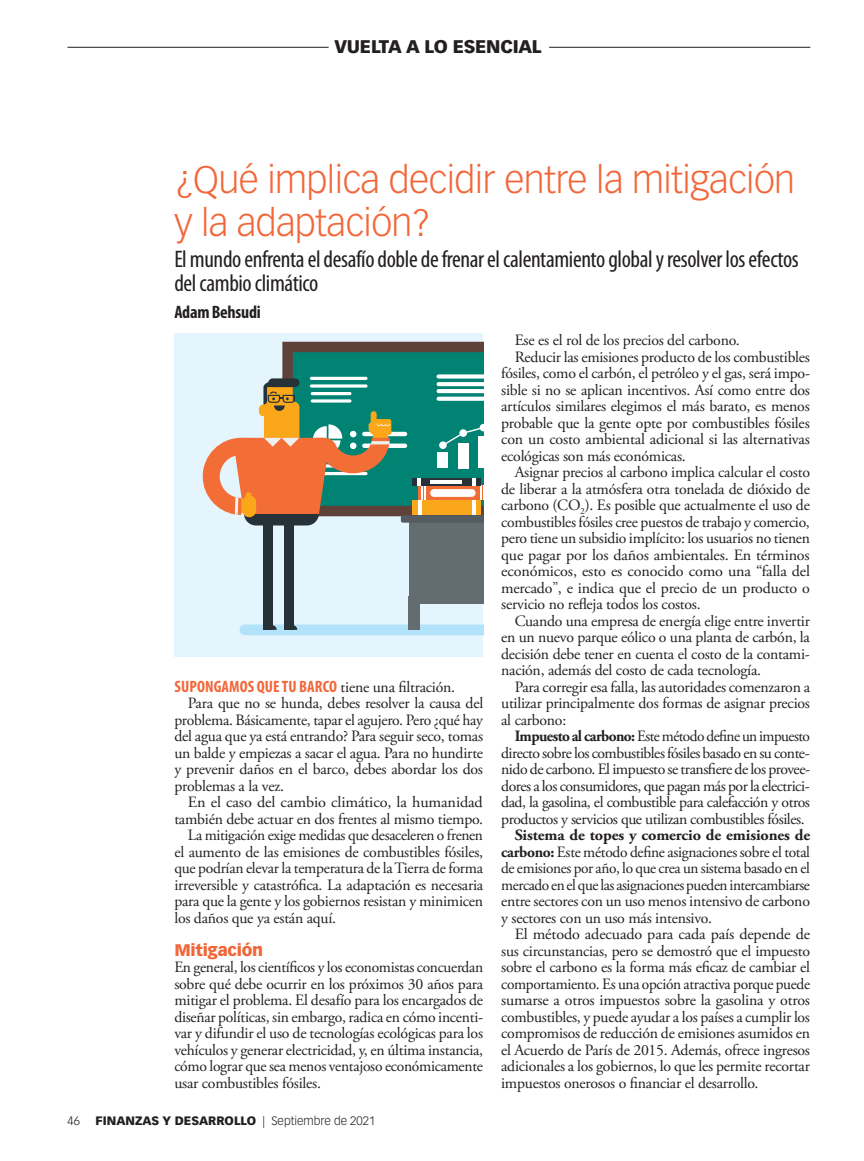
<style>
.page{position:relative;width:864px;height:1161px;background:#fff}
.page>*{position:absolute;margin:0;border:0;box-sizing:border-box;transform-origin:0 0}
.t1{font:300 37.5px/43.5px "Vectora LT Std";letter-spacing:-.015em;color:#f2673a}
.t2{font:condensed 24px/24px "Myriad Pro";letter-spacing:-.015em;color:#231f20}
.t3{font:900 18px "Vectora LT Std";letter-spacing:-.015em;color:#231f20}
.t4{font:700 condensed 18px "Myriad Pro";letter-spacing:-.015em;color:#231f20}
.t5{font:700 condensed 16.5px "Myriad Pro";letter-spacing:.005em;color:#f2673a}
.t6{font:900 16.5px "Vectora LT Std";letter-spacing:-.015em;color:#f2673a}
.t7{font:15.75px/16.5px "Adobe Garamond Pro";letter-spacing:-.015em;color:#231f20;text-align:justify}
.t8{font:15.75px "Adobe Garamond Pro";letter-spacing:-.035em;color:#231f20}
.t9{font:900 12px "Vectora LT Std";color:#231f20}
.t10{font:300 12px "Vectora LT Std";color:#231f20}
.s1{font-family:"Adobe Garamond Pro";font-weight:400;font-stretch:normal;font-size:15.75px;color:#231f20}
.s2{font-weight:300}
.s3{font-weight:700}
</style>
<div class="page">
<div style="left:174px;top:333px;width:309px;height:324px;background:#e4f5fd"></div>
<div style="left:409px;top:597px;width:11px;height:33px;background:#626c71"></div>
<div style="left:409px;top:518px;width:74px;height:86px;background:#626c71"></div>
<div style="left:284px;top:523px;width:9px;height:107px;background:#273238"></div>
<div style="left:263px;top:523px;width:10px;height:107px;background:#273238"></div>
<svg style="left:240px;top:625px;width:243px;height:10px;background:#a9d7ec"></svg>
<svg style="left:203px;top:342px;width:280px;height:183px"></svg>
<hr style="left:549px;top:47px;width:261px;height:1px;background:#231f20">
<hr style="left:68px;top:47px;width:261px;height:1px;background:#231f20">
<p class="t3" style="left:334px;top:36px;width:209px">VUELTA A LO ESENCIAL</p>
<h1 class="t1" style="left:174px;top:158px;width:622px">¿Qué implica decidir entre la mitigación y la adaptación?</h1>
<h2 class="t2" style="left:174px;top:247px;width:626px">El mundo enfrenta el desafío doble de frenar el calentamiento global y resolver los efectos del cambio climático</h2>
<p class="t4" style="left:174px;top:302px;width:88px">Adam Behsudi</p>
<p class="t5" style="left:175px;top:677px;width:282px">SUPONGAMOS QUE TU BARCO <span class="s1">tiene una filtración.</span></p>
<p class="t7" style="left:174px;top:695px;width:310px;text-indent:14px">Para que no se hunda, debes resolver la causa del problema. Básicamente, tapar el agujero. Pero ¿qué hay del agua que ya está entrando? Para seguir seco, tomas un balde y empiezas a sacar el agua. Para no hundirte y prevenir daños en el barco, debes abordar los dos problemas a la vez.</p>
<p class="t7" style="left:188px;top:794px;width:297px">En el caso del cambio climático, la humanidad</p>
<p class="t7" style="left:174px;top:811px;width:310px">también debe actuar en dos frentes al mismo tiempo.</p>
<p class="t7" style="left:188px;top:827px;width:297px">La mitigación exige medidas que desaceleren o frenen</p>
<p class="t7" style="left:174px;top:844px;width:310px">el aumento de las emisiones de combustibles fósiles,</p>
<p class="t7" style="left:174px;top:860px;width:310px">que podrían elevar la temperatura de la Tierra de forma</p>
<p class="t7" style="left:174px;top:877px;width:310px">irreversible y catastrófica. La adaptación es necesaria</p>
<p class="t7" style="left:174px;top:893px;width:310px">para que la gente y los gobiernos resistan y minimicen</p>
<p class="t7" style="left:174px;top:910px;width:163px">los daños que ya están aquí.</p>
<p class="t6" style="left:174px;top:939px;width:90px">Mitigación</p>
<p class="t7" style="left:174px;top:959px;width:310px">En general, los científicos y los economistas concuerdan sobre qué debe ocurrir en los próximos 30 años para mitigar el problema. El desafío para los encargados de diseñar políticas, sin embargo, radica en cómo incenti‑ var y difundir el uso de tecnologías ecológicas para los vehículos y generar electricidad, y, en última instancia, cómo lograr que sea menos ventajoso económicamente usar combustibles fósiles.</p>
<p class="t10" style="left:68px;top:1114px;width:14px">46</p>
<p class="t9" style="left:96px;top:1113px;width:281px">FINANZAS Y DESARROLLO <span class="s2">| Septiembre de 2021</span></p>
<p class="t7" style="left:515px;top:332px;width:227px">Ese es el rol de los precios del carbono.</p>
<p class="t7" style="left:515px;top:349px;width:297px">Reducir las emisiones producto de los combustibles</p>
<p class="t7" style="left:501px;top:365px;width:310px">fósiles, como el carbón, el petróleo y el gas, será impo‑</p>
<p class="t7" style="left:501px;top:382px;width:310px">sible si no se aplican incentivos. Así como entre dos</p>
<p class="t7" style="left:501px;top:398px;width:310px">artículos similares elegimos el más barato, es menos</p>
<p class="t7" style="left:501px;top:415px;width:310px">probable que la gente opte por combustibles fósiles</p>
<p class="t7" style="left:501px;top:431px;width:310px">con un costo ambiental adicional si las alternativas</p>
<p class="t7" style="left:501px;top:448px;width:186px">ecológicas son más económicas.</p>
<p class="t7" style="left:515px;top:464px;width:297px">Asignar precios al carbono implica calcular el costo</p>
<p class="t7" style="left:501px;top:481px;width:310px">de liberar a la atmósfera otra tonelada de dióxido de</p>
<p class="t7" style="left:501px;top:497px;width:310px">carbono (CO<sub>2</sub>). Es posible que actualmente el uso de</p>
<p class="t7" style="left:501px;top:514px;width:310px">combustibles fósiles cree puestos de trabajo y comercio,</p>
<p class="t7" style="left:501px;top:530px;width:310px">pero tiene un subsidio implícito: los usuarios no tienen</p>
<p class="t7" style="left:501px;top:547px;width:310px">que pagar por los daños ambientales. En términos</p>
<p class="t7" style="left:501px;top:563px;width:310px">económicos, esto es conocido como una “falla del</p>
<p class="t7" style="left:501px;top:580px;width:310px">mercado”, e indica que el precio de un producto o</p>
<p class="t7" style="left:501px;top:596px;width:201px">servicio no refleja todos los costos.</p>
<p class="t7" style="left:515px;top:613px;width:297px">Cuando una empresa de energía elige entre invertir</p>
<p class="t7" style="left:501px;top:629px;width:310px">en un nuevo parque eólico o una planta de carbón, la</p>
<p class="t7" style="left:501px;top:646px;width:310px">decisión debe tener en cuenta el costo de la contami‑</p>
<p class="t7" style="left:501px;top:662px;width:261px">nación, además del costo de cada tecnología.</p>
<p class="t7" style="left:515px;top:679px;width:297px">Para corregir esa falla, las autoridades comenzaron a</p>
<p class="t7" style="left:501px;top:695px;width:310px">utilizar principalmente dos formas de asignar precios</p>
<p class="t7" style="left:501px;top:712px;width:67px">al carbono:</p>
<p class="t8" style="left:515px;top:727px;width:297px"><span class="s3">Impuesto al carbono:</span> Este método define un impuesto</p>
<p class="t7" style="left:501px;top:745px;width:310px">directo sobre los combustibles fósiles basado en su conte‑</p>
<p class="t7" style="left:501px;top:761px;width:311px">nido de carbono. El impuesto se transfiere de los provee‑</p>
<p class="t7" style="left:501px;top:778px;width:310px">dores a los consumidores, que pagan más por la electrici‑</p>
<p class="t7" style="left:501px;top:794px;width:310px">dad, la gasolina, el combustible para calefacción y otros</p>
<p class="t7" style="left:501px;top:811px;width:305px">productos y servicios que utilizan combustibles fósiles.</p>
<p class="t7" style="left:501px;top:827px;width:311px;text-indent:14px"><span class="s3">Sistema de topes y comercio de emisiones de carbono:</span> Este método define asignaciones sobre el total de emisiones por año, lo que crea un sistema basado en el mercado en el que las asignaciones pueden intercambiarse entre sectores con un uso menos intensivo de carbono y sectores con un uso más intensivo.</p>
<p class="t7" style="left:501px;top:926px;width:311px;text-indent:14px">El método adecuado para cada país depende de sus circunstancias, pero se demostró que el impuesto sobre el carbono es la forma más eficaz de cambiar el comportamiento. Es una opción atractiva porque puede sumarse a otros impuestos sobre la gasolina y otros combustibles, y puede ayudar a los países a cumplir los compromisos de reducción de emisiones asumidos en el Acuerdo de París de 2015. Además, ofrece ingresos adicionales a los gobiernos, lo que les permite recortar impuestos onerosos o financiar el desarrollo.</p>
</div>
